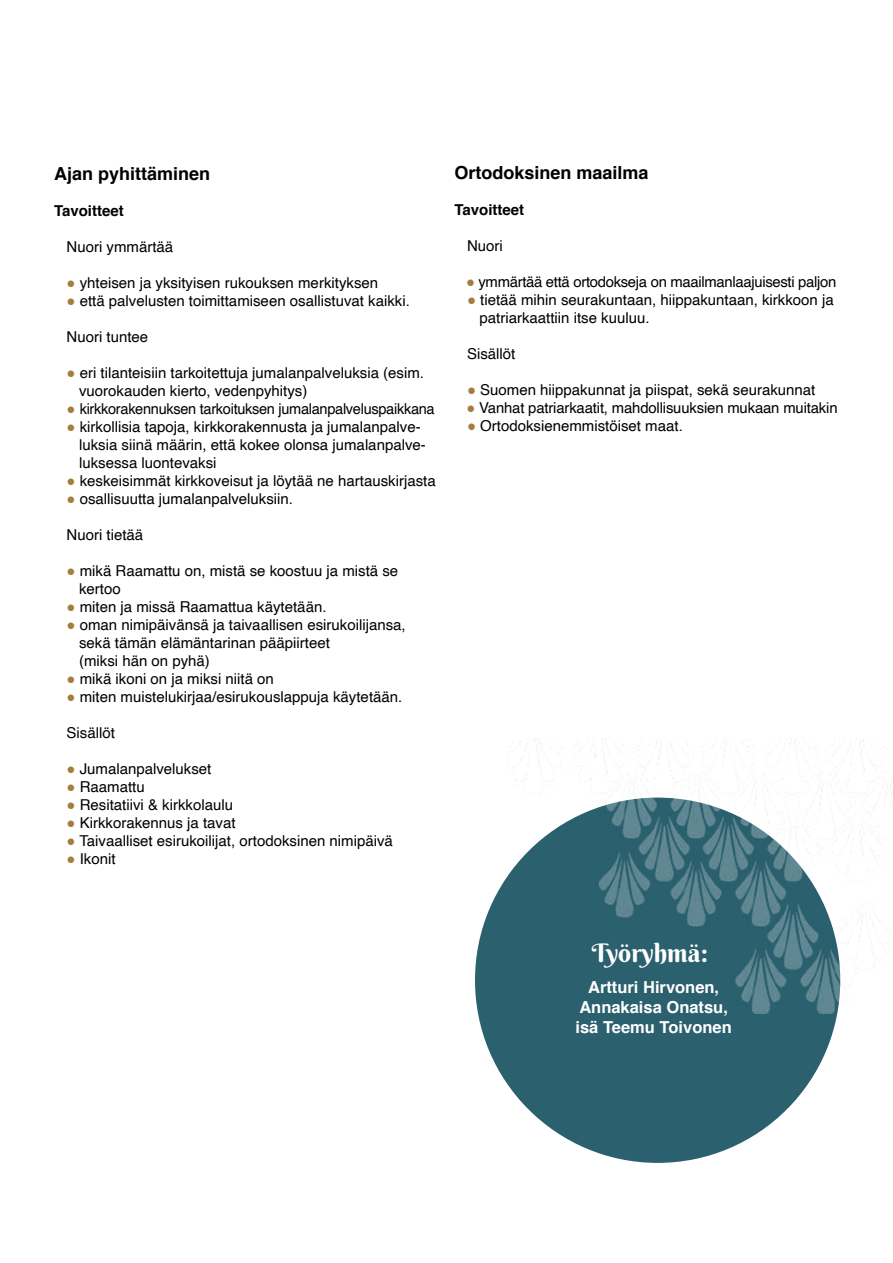
<style>
.page{position:relative;width:893px;height:1263px;background:#fff}
.page>*{position:absolute;margin:0;border:0;box-sizing:border-box;transform-origin:0 0}
.t1{font:25.5px "Berkshire Swash";color:#fff}
.t2{font:700 18px "Helvetica";color:#000}
.t3{font:700 16.5px/19.8px "Helvetica";color:#fff;text-align:center}
.t4{font:15px/18px "Helvetica";color:#000}
.t5{font:15px "Helvetica";letter-spacing:-.02em;color:#000}
.t6{font:700 15px "Helvetica";color:#000}
.s1{color:#a77d3a}
</style>
<div class="page">
<div style="left:475px;top:797px;width:365px;height:366px;background:#2b606e;border-radius:50%"></div>
<img style="left:506px;top:739px;width:387px;height:274px">
<p class="t2" style="left:54px;top:159px;width:158px">Ajan pyhittäminen</p>
<p class="t6" style="left:54px;top:198px;width:71px">Tavoitteet</p>
<p class="t4" style="left:67px;top:238px;width:108px">Nuori ymmärtää</p>
<p class="t4" style="left:66px;top:274px;width:313px"><span class="s1">●</span> yhteisen ja yksityisen rukouksen merkityksen</p>
<p class="t4" style="left:67px;top:292px;width:345px"><span class="s1">●</span> että palvelusten toimittamiseen osallistuvat kaikki.</p>
<p class="t4" style="left:67px;top:328px;width:83px">Nuori tuntee</p>
<p class="t4" style="left:79px;top:364px;width:347px;text-indent:-13px"><span class="s1">●</span> eri tilanteisiin tarkoitettuja jumalanpalveluksia (esim. vuorokauden kierto, vedenpyhitys)</p>
<p class="t5" style="left:66px;top:397px;width:370px"><span class="s1">●</span> kirkkorakennuksen tarkoituksen jumalanpalveluspaikkana</p>
<p class="t4" style="left:79px;top:418px;width:348px;text-indent:-13px"><span class="s1">●</span> kirkollisia tapoja, kirkkorakennusta ja jumalanpalve&shy;luksia siinä määrin, että kokee olonsa jumalanpalve&shy;luksessa luontevaksi</p>
<p class="t4" style="left:66px;top:472px;width:371px"><span class="s1">●</span> keskeisimmät kirkkoveisut ja löytää ne hartauskirjasta</p>
<p class="t4" style="left:66px;top:490px;width:228px"><span class="s1">●</span> osallisuutta jumalanpalveluksiin.</p>
<p class="t4" style="left:67px;top:526px;width:78px">Nuori tietää</p>
<p class="t4" style="left:79px;top:562px;width:321px;text-indent:-13px"><span class="s1">●</span> mikä Raamattu on, mistä se koostuu ja mistä se kertoo</p>
<p class="t4" style="left:66px;top:598px;width:261px"><span class="s1">●</span> miten ja missä Raamattua käytetään.</p>
<p class="t4" style="left:79px;top:616px;width:328px;text-indent:-13px"><span class="s1">●</span> oman nimipäivänsä ja taivaallisen esirukoilijansa, sekä tämän elämäntarinan pääpiirteet<br>(miksi hän on pyhä)</p>
<p class="t4" style="left:66px;top:670px;width:209px"><span class="s1">●</span> mikä ikoni on ja miksi niitä on</p>
<p class="t4" style="left:66px;top:688px;width:337px"><span class="s1">●</span> miten muistelukirjaa/esirukouslappuja käytetään.</p>
<p class="t4" style="left:66px;top:724px;width:50px">Sisällöt</p>
<p class="t4" style="left:66px;top:760px;width:146px"><span class="s1">●</span> Jumalanpalvelukset</p>
<p class="t4" style="left:66px;top:778px;width:80px"><span class="s1">●</span> Raamattu</p>
<p class="t4" style="left:66px;top:796px;width:168px"><span class="s1">●</span> Resitatiivi &amp; kirkkolaulu</p>
<p class="t4" style="left:66px;top:814px;width:171px"><span class="s1">●</span> Kirkkorakennus ja tavat</p>
<p class="t4" style="left:66px;top:832px;width:328px"><span class="s1">●</span> Taivaalliset esirukoilijat, ortodoksinen nimipäivä</p>
<p class="t4" style="left:66px;top:850px;width:51px"><span class="s1">●</span> Ikonit</p>
<p class="t2" style="left:454px;top:158px;width:196px">Ortodoksinen maailma</p>
<p class="t6" style="left:454px;top:198px;width:71px">Tavoitteet</p>
<p class="t4" style="left:467px;top:238px;width:37px">Nuori</p>
<p class="t5" style="left:466px;top:271px;width:372px"><span class="s1">●</span> ymmärtää että ortodokseja on maailmanlaajuisesti paljon</p>
<p class="t4" style="left:480px;top:292px;width:356px;text-indent:-13px"><span class="s1">●</span> tietää mihin seurakuntaan, hiippakuntaan, kirkkoon ja patriarkaattiin itse kuuluu.</p>
<p class="t4" style="left:467px;top:346px;width:50px">Sisällöt</p>
<p class="t4" style="left:467px;top:382px;width:350px"><span class="s1">●</span> Suomen hiippakunnat ja piispat, sekä seurakunnat</p>
<p class="t4" style="left:466px;top:400px;width:373px"><span class="s1">●</span> Vanhat patriarkaatit, mahdollisuuksien mukaan muitakin</p>
<p class="t4" style="left:467px;top:418px;width:217px"><span class="s1">●</span> Ortodoksienemmistöiset maat.</p>
<h1 class="t1" style="left:592px;top:937px;width:118px">Työryhmä:</h1>
<p class="t3" style="left:576px;top:978px;width:158px">Artturi Hirvonen,<br>Annakaisa Onatsu, isä Teemu Toivonen</p>
</div>
